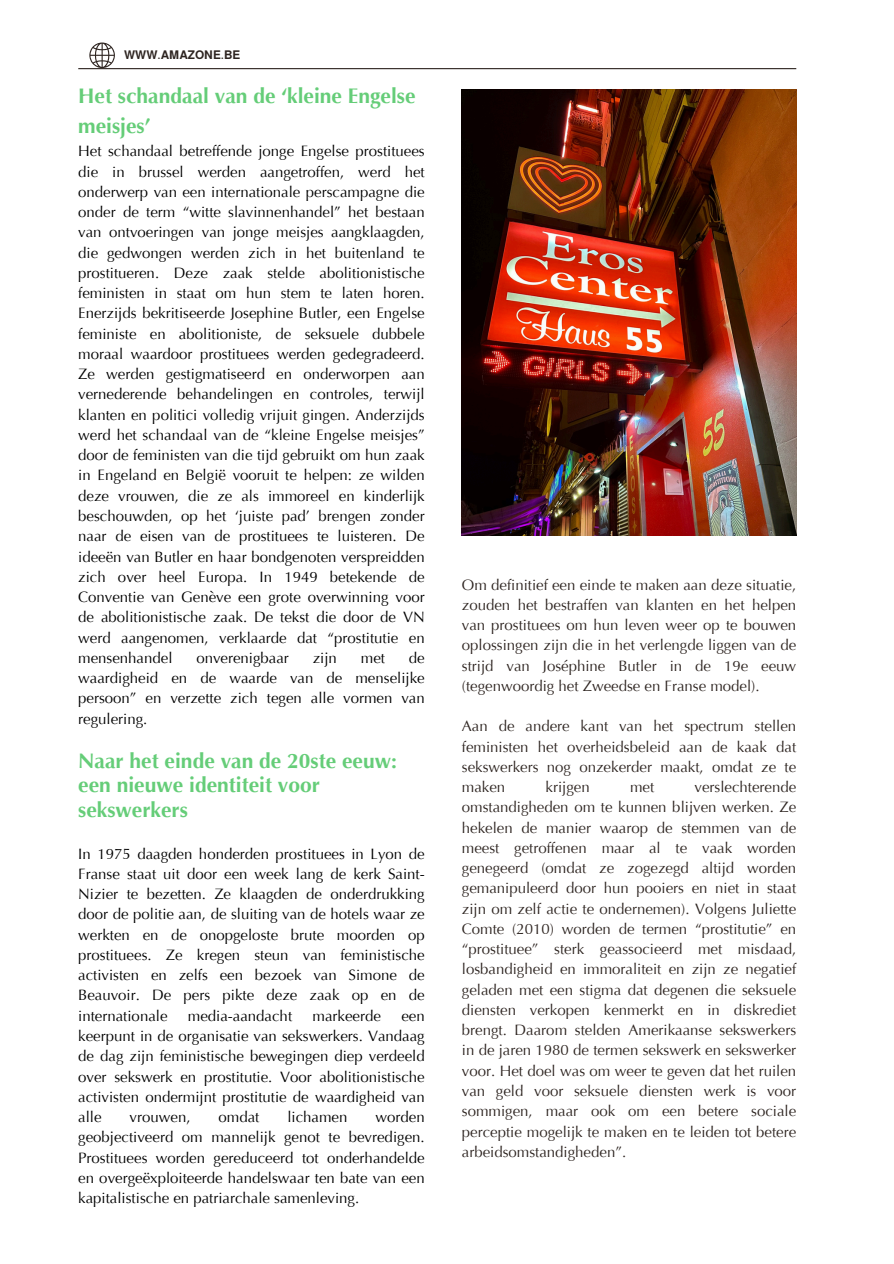
<style>
.page{position:relative;width:894px;height:1264px;background:#fff}
.page>*{position:absolute;margin:0;border:0;box-sizing:border-box;transform-origin:0 0}
.t1{font:700 21px/24.8px "Optima LT Pro";color:#65cd78}
.t2{font:15px/20.2px "Optima LT Pro";color:#000;text-align:justify}
.t3{font:15px/20.2px "Optima LT Pro";color:#2d2420;text-align:justify}
.t4{font:700 12px "Almarai";color:#2d2420}
</style>
<div class="page">
<svg style="left:89px;top:43px;width:26px;height:25px"></svg>
<hr style="left:78px;top:68px;width:718px;height:1px;background:#2d2420">
<img style="left:462px;top:89px;width:334px;height:447px">
<p class="t4" style="left:124px;top:48px;width:118px">WWW.AMAZONE.BE</p>
<h1 class="t1" style="left:78px;top:84px;width:339px;line-height:29.2px">Het schandaal van de ‘kleine Engelse meisjes’</h1>
<h1 class="t2" style="left:78px;top:143px;width:348px">Het schandaal betreffende jonge Engelse prostituees die in brussel werden aangetroffen, werd het onderwerp van een internationale perscampagne die onder de term “witte slavinnenhandel” het bestaan van ontvoeringen van jonge meisjes aangklaagden, die gedwongen werden zich in het buitenland te prostitueren. Deze zaak stelde abolitionistische feministen in staat om hun stem te laten horen.<br>Enerzijds bekritiseerde Josephine Butler, een Engelse feministe en abolitioniste, de seksuele dubbele moraal waardoor prostituees werden gedegradeerd.<br>Ze werden gestigmatiseerd en onderworpen aan vernederende behandelingen en controles, terwijl klanten en politici volledig vrijuit gingen. Anderzijds werd het schandaal van de “kleine Engelse meisjes” door de feministen van die tijd gebruikt om hun zaak in Engeland en België vooruit te helpen: ze wilden deze vrouwen, die ze als immoreel en kinderlijk beschouwden, op het ‘juiste pad’ brengen zonder naar de eisen van de prostituees te luisteren. De ideeën van Butler en haar bondgenoten verspreidden zich over heel Europa. In 1949 betekende de Conventie van Genève een grote overwinning voor de abolitionistische zaak. De tekst die door de VN werd aangenomen, verklaarde dat “prostitutie en mensenhandel</h1>
<h1 class="t2" style="left:78px;top:649px;width:348px;text-indent:330px">de waardigheid en de waarde van de menselijke persoon” en verzette zich tegen alle vormen van regulering.</h1>
<h2 class="t1" style="left:78px;top:750px;width:320px">Naar het einde van de 20ste eeuw: een nieuwe identiteit voor sekswerkers</h2>
<p class="t2" style="left:78px;top:845px;width:348px">In 1975 daagden honderden prostituees in Lyon de Franse staat uit door een week lang de kerk Saint-Nizier te bezetten. Ze klaagden de onderdrukking door de politie aan, de sluiting van de hotels waar ze werkten en de onopgeloste brute moorden op prostituees. Ze kregen steun van feministische activisten en zelfs een bezoek van Simone de Beauvoir. De pers pikte deze zaak op en de internationale</p>
<h1 class="t2" style="left:196px;top:649px;width:94px">onverenigbaar</h1>
<h1 class="t2" style="left:313px;top:649px;width:26px">zijn</h1>
<h1 class="t2" style="left:361px;top:649px;width:26px">met</h1>
<p class="t2" style="left:188px;top:1007px;width:106px">media-aandacht</p>
<p class="t2" style="left:312px;top:1007px;width:70px">markeerde</p>
<p class="t2" style="left:78px;top:1007px;width:348px;text-indent:323px">een keerpunt in de organisatie van sekswerkers. Vandaag de dag zijn feministische bewegingen diep verdeeld over sekswerk en prostitutie. Voor abolitionistische activisten ondermijnt prostitutie de waardigheid van alle</p>
<p class="t2" style="left:78px;top:1108px;width:348px;text-indent:297px">worden geobjectiveerd om mannelijk genot te bevredigen.<br>Prostituees worden gereduceerd tot onderhandelde en overgeëxploiteerde handelswaar ten bate van een kapitalistische en patriarchale samenleving.</p>
<p class="t2" style="left:130px;top:1108px;width:62px">vrouwen,</p>
<p class="t2" style="left:218px;top:1108px;width:42px">omdat</p>
<p class="t2" style="left:287px;top:1108px;width:61px">lichamen</p>
<p class="t3" style="left:462px;top:576px;width:336px">Om definitief een einde te maken aan deze situatie, zouden het bestraffen van klanten en het helpen van prostituees om hun leven weer op te bouwen oplossingen zijn die in het verlengde liggen van de strijd van Joséphine Butler in de 19e eeuw (tegenwoordig het Zweedse en Franse model).</p>
<h2 class="t3" style="left:462px;top:717px;width:336px">Aan de andere kant van het spectrum stellen feministen het overheidsbeleid aan de kaak dat sekswerkers nog onzekerder maakt, omdat ze te maken</h2>
<h2 class="t3" style="left:462px;top:778px;width:336px;text-indent:232px">verslechterende omstandigheden om te kunnen blijven werken. Ze hekelen de manier waarop de stemmen van de meest getroffenen maar al te vaak worden genegeerd (omdat ze zogezegd altijd worden gemanipuleerd door hun pooiers en niet in staat zijn om zelf actie te ondernemen). Volgens Juliette Comte (2010) worden de termen “prostitutie” en “prostituee” sterk geassocieerd met misdaad, losbandigheid en immoraliteit en zijn ze negatief geladen met een stigma dat degenen die seksuele diensten verkopen kenmerkt en in diskrediet brengt. Daarom stelden Amerikaanse sekswerkers in de jaren 1980 de termen sekswerk en sekswerker voor. Het doel was om weer te geven dat het ruilen van geld voor seksuele diensten werk is voor sommigen, maar ook om een betere sociale perceptie mogelijk te maken en te leiden tot betere arbeidsomstandigheden”.</h2>
<h2 class="t3" style="left:545px;top:778px;width:46px">krijgen</h2>
<h2 class="t3" style="left:630px;top:778px;width:26px">met</h2>
</div>
